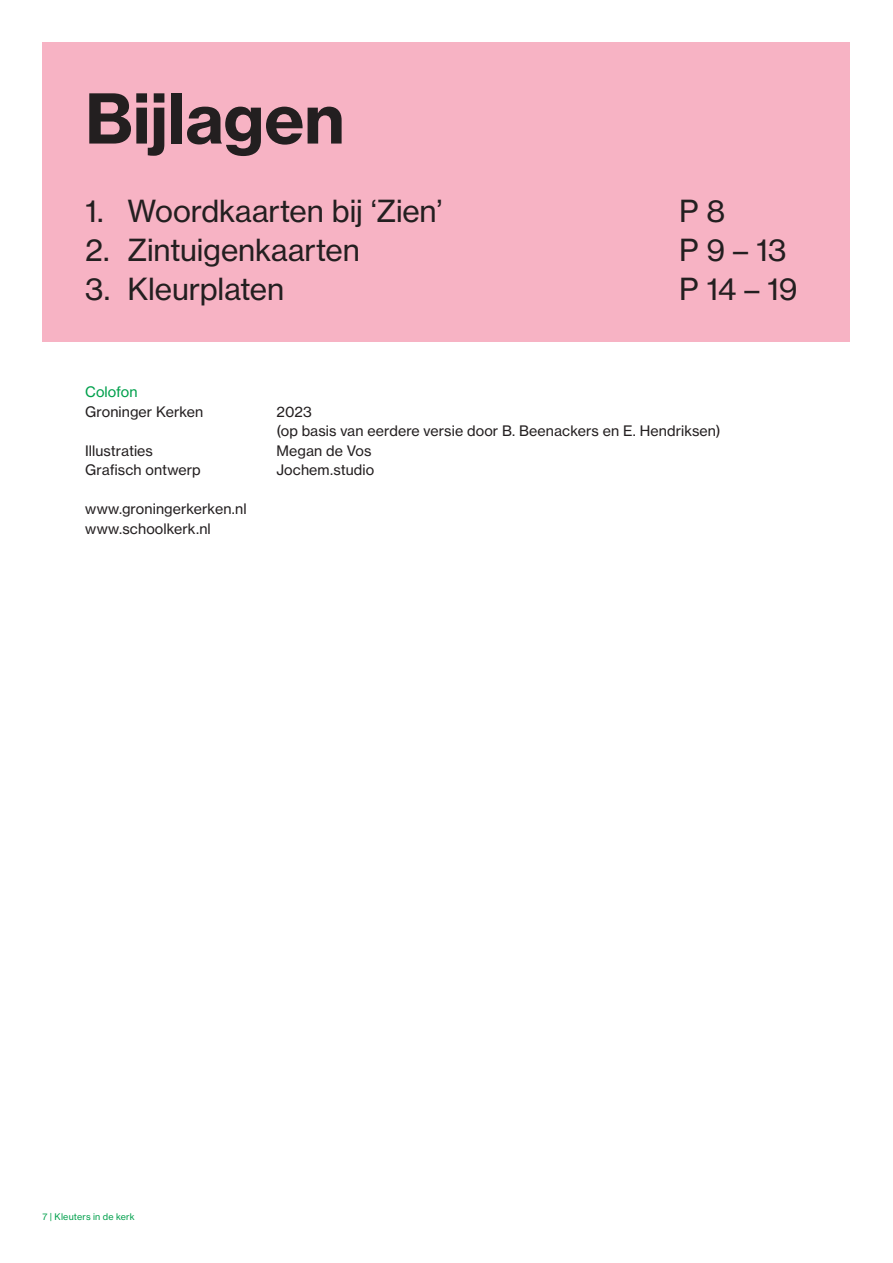
<style>
.page{position:relative;width:893px;height:1263px;background:#fff}
.page>*{position:absolute;margin:0;border:0;box-sizing:border-box;transform-origin:0 0}
.Titel{font:67.5px "N Haas Grotesk TX Pro 75 Bd";letter-spacing:-.005em;color:#231f20}
.t1{font:30px "N Haas Grotesk TX Pro 55 Rg";letter-spacing:-.005em;color:#231f20}
.Introtekst{font:14.25px "N Haas Grotesk TX Pro 55 Rg";letter-spacing:.005em;color:#231f20}
.Introtekst-2{font:14.25px "N Haas Grotesk TX Pro 55 Rg";letter-spacing:.005em;color:#00a04c}
.t2{font:9px "N Haas Grotesk TX Pro 55 Rg";letter-spacing:.02em;color:#00a04c}
</style>
<div class="page">
<div style="left:43px;top:43px;width:807px;height:299px;background:#f7b3c4"></div>
<p class="Titel" style="left:85px;top:76px;width:261px">Bijlagen</p>
<p class="t1" style="left:85px;top:192px;width:359px">1. Woordkaarten bij ‘Zien’</p>
<p class="t1" style="left:679px;top:192px;width:48px">P 8</p>
<p class="t1" style="left:85px;top:231px;width:276px">2. Zintuigenkaarten</p>
<p class="t1" style="left:679px;top:231px;width:109px">P 9 – 13</p>
<p class="t1" style="left:85px;top:270px;width:201px">3. Kleurplaten</p>
<p class="t1" style="left:679px;top:270px;width:120px">P 14 – 19</p>
<p class="Introtekst-2" style="left:85px;top:383px;width:54px">Colofon</p>
<p class="Introtekst" style="left:85px;top:403px;width:120px">Groninger Kerken</p>
<p class="Introtekst" style="left:85px;top:442px;width:69px">Illustraties</p>
<p class="Introtekst" style="left:85px;top:461px;width:117px">Grafisch ontwerp</p>
<p class="Introtekst" style="left:85px;top:500px;width:163px">www.groningerkerken.nl</p>
<p class="Introtekst" style="left:85px;top:520px;width:127px">www.schoolkerk.nl</p>
<p class="Introtekst" style="left:276px;top:403px;width:37px">2023</p>
<p class="Introtekst" style="left:276px;top:422px;width:446px">(op basis van eerdere versie door B. Beenackers en E. Hendriksen)</p>
<p class="Introtekst" style="left:276px;top:442px;width:97px">Megan de Vos</p>
<p class="Introtekst" style="left:276px;top:461px;width:99px">Jochem.studio</p>
<p class="t2" style="left:43px;top:1211px;width:94px">7 | Kleuters in de kerk</p>
</div>
